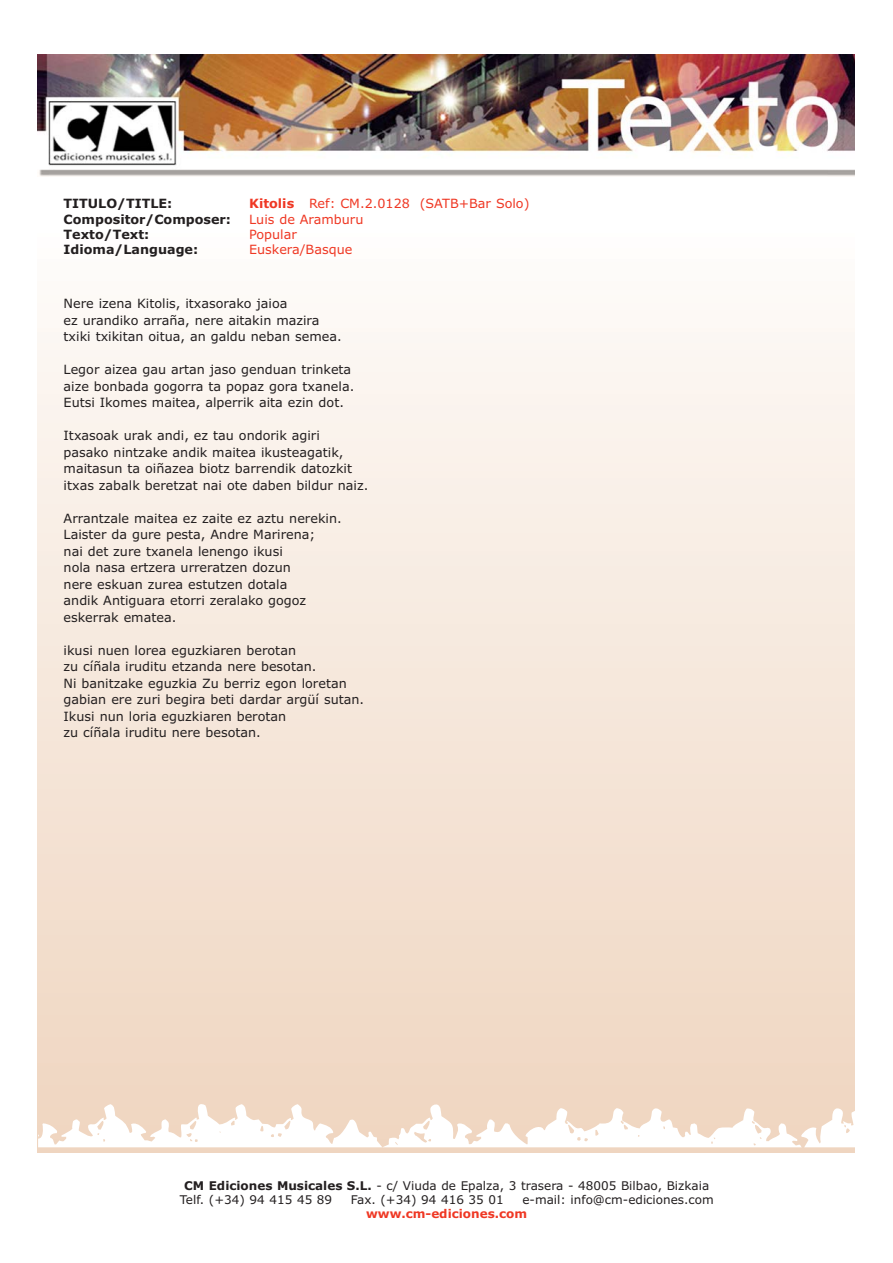
<style>
.page{position:relative;width:893px;height:1263px;background:#fff}
.page>*{position:absolute;margin:0;border:0;box-sizing:border-box;transform-origin:0 0}
.t1{font:12.75px/16.5px "Verdana";color:#231f20}
.t2{font:12.75px "Verdana";color:#ef3824}
.t3{font:700 12.75px "Verdana";color:#231f20}
.t4{font:12px/14.4px "Verdana";color:#231f20}
.t5{font:700 12px "Verdana";color:#ef3824}
.s1{font-weight:700}
</style>
<div class="page">
<img style="left:38px;top:54px;width:816px;height:122px">
<div style="left:38px;top:223px;width:816px;height:929px;background:linear-gradient(to bottom,#fdfaf8,#f0d8c4)"></div>
<img style="left:38px;top:1100px;width:763px;height:47px">
<p class="t3" style="left:64px;top:199px;width:110px">TITULO/TITLE:</p>
<p class="t2" style="left:249px;top:199px;width:282px"><span class="s1">Kitolis</span> Ref: CM.2.0128 (SATB+Bar Solo)</p>
<p class="t3" style="left:64px;top:214px;width:169px">Compositor/Composer:</p>
<p class="t2" style="left:249px;top:214px;width:116px">Luis de Aramburu</p>
<p class="t3" style="left:64px;top:229px;width:87px">Texto/Text:</p>
<p class="t2" style="left:249px;top:229px;width:49px">Popular</p>
<p class="t3" style="left:64px;top:245px;width:136px">Idioma/Language:</p>
<p class="t2" style="left:249px;top:245px;width:105px">Euskera/Basque</p>
<p class="t1" style="left:64px;top:297px;width:279px">Nere izena Kitolis, itxasorako jaioa<br>ez urandiko arraña, nere aitakin mazira txiki txikitan oitua, an galdu neban semea.</p>
<p class="t1" style="left:64px;top:363px;width:292px">Legor aizea gau artan jaso genduan trinketa aize bonbada gogorra ta popaz gora txanela.<br>Eutsi Ikomes maitea, alperrik aita ezin dot.</p>
<p class="t1" style="left:64px;top:429px;width:306px">Itxasoak urak andi, ez tau ondorik agiri<br>pasako nintzake andik maitea ikusteagatik, maitasun ta oiñazea biotz barrendik datozkit itxas zabalk beretzat nai ote daben bildur naiz.</p>
<p class="t1" style="left:64px;top:511px;width:280px">Arrantzale maitea ez zaite ez aztu nerekin.<br>Laister da gure pesta, Andre Marirena;<br>nai det zure txanela lenengo ikusi<br>nola nasa ertzera urreratzen dozun<br>nere eskuan zurea estutzen dotala<br>andik Antiguara etorri zeralako gogoz eskerrak ematea.</p>
<p class="t1" style="left:64px;top:643px;width:302px">ikusi nuen lorea eguzkiaren berotan<br>zu cíñala iruditu etzanda nere besotan.<br>Ni banitzake eguzkia Zu berriz egon loretan gabian ere zuri begira beti dardar argüí sutan.<br>Ikusi nun loria eguzkiaren berotan<br>zu cíñala iruditu nere besotan.</p>
<p class="t4" style="left:180px;top:1179px;width:531px;text-indent:4px"><span class="s1">CM Ediciones Musicales S.L.</span> - c/ Viuda de Epalza, 3 trasera - 48005 Bilbao, Bizkaia<br>Telf. (+34) 94 415 45 89</p>
<p class="t4" style="left:351px;top:1193px;width:154px">Fax. (+34) 94 416 35 01</p>
<p class="t4" style="left:522px;top:1193px;width:193px">e-mail: info@cm-ediciones.com</p>
<p class="t5" style="left:366px;top:1209px;width:162px">www.cm-ediciones.com</p>
</div>
